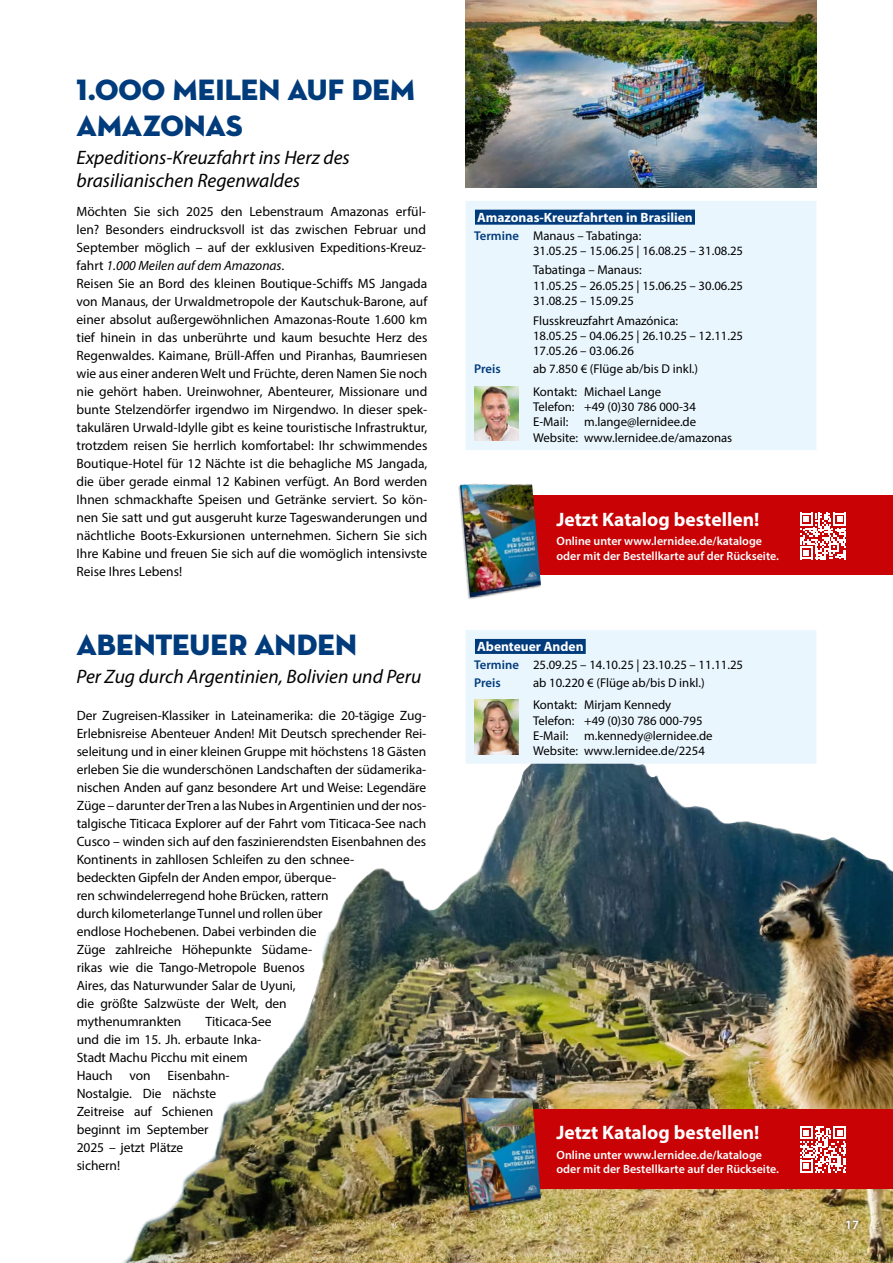
<style>
.page{position:relative;width:893px;height:1263px;background:#fff}
.page>*{position:absolute;margin:0;border:0;box-sizing:border-box;transform-origin:0 0}
.t1{font:30px/36px "Neutraface Display Titling";letter-spacing:.005em;color:#003b7c}
.t2{font:italic 19.5px/23.4px "Myriad Pro";color:#000}
.t3{font:700 19.5px "Myriad Pro";color:#fff}
.t4{font:13.5px/18px "Myriad Pro";letter-spacing:-.005em;color:#000}
.t5{font:700 13.5px "Myriad Pro";color:#fff}
.t6{font:12.75px/15.3px "Myriad Pro";color:#000}
.t7{font:600 12.75px "Myriad Pro";letter-spacing:-.005em;color:#003b7c}
.t8{font:600 12.75px "Myriad Pro";color:#fff}
.t9{font:600 12px/14.4px "Myriad Pro";color:#fff}
.s1{font-style:italic}
.s2{font-weight:600;color:#003b7c}
</style>
<div class="page">
<img style="left:122px;top:764px;width:771px;height:499px">
<div style="left:466px;top:630px;width:350px;height:134px;background:#eaf6fe"></div>
<div style="left:475px;top:639px;width:111px;height:15px;background:#003b7c"></div>
<img style="left:474px;top:700px;width:45px;height:54px">
<div style="left:491px;top:1109px;width:402px;height:79px;background:#c80205"></div>
<div style="left:458px;top:1098px;width:83px;height:115px;background:#000;opacity:.3"></div>
<img style="left:460px;top:1092px;width:81px;height:118px">
<svg style="left:800px;top:1126px;width:46px;height:46px"></svg>
<div style="left:843px;top:1216px;width:18px;height:16px;background:#000;opacity:.75"></div>
<div style="left:466px;top:201px;width:350px;height:249px;background:#eaf6fe"></div>
<div style="left:475px;top:210px;width:220px;height:15px;background:#003b7c"></div>
<img style="left:474px;top:386px;width:45px;height:54px">
<img style="left:466px;top:0;width:350px;height:187px">
<div style="left:491px;top:496px;width:402px;height:79px;background:#c80205"></div>
<div style="left:458px;top:484px;width:83px;height:116px;background:#000;opacity:.3"></div>
<img style="left:460px;top:483px;width:81px;height:114px">
<svg style="left:800px;top:513px;width:46px;height:46px"></svg>
<h1 class="t1" style="left:77px;top:72px;width:340px">1.000 MEILEN AUF DEM<br>AMAZONAS</h1>
<h2 class="t2" style="left:77px;top:145px;width:275px">Expeditions-Kreuzfahrt ins Herz des brasilianischen Regenwaldes</h2>
<p class="t4" style="left:77px;top:202px;width:352px">Möchten Sie sich 2025 den Lebenstraum Amazonas erfül&shy;len? Besonders eindrucksvoll ist das zwischen Februar und September möglich – auf der exklusiven Expeditions-Kreuz&shy;fahrt <span class="s1">1.000 Meilen auf dem Amazonas</span>.<br>Reisen Sie an Bord des kleinen Boutique-Schiffs MS Jangada von Manaus, der Urwaldmetropole der Kautschuk-Barone, auf einer absolut außergewöhnlichen Amazonas-Route 1.600 km tief hinein in das unberührte und kaum besuchte Herz des Regenwaldes. Kaimane, Brüll-Affen und Piranhas, Baumriesen wie aus einer anderen Welt und Früchte, deren Namen Sie noch nie gehört haben. Ureinwohner, Abenteurer, Missionare und bunte Stelzendörfer irgendwo im Nirgendwo. In dieser spek&shy;takulären Urwald-Idylle gibt es keine touristische Infrastruktur, trotzdem reisen Sie herrlich komfortabel: Ihr schwimmendes Boutique-Hotel für 12 Nächte ist die behagliche MS Jangada, die über gerade einmal 12 Kabinen verfügt. An Bord werden Ihnen schmackhafte Speisen und Getränke serviert. So kön&shy;nen Sie satt und gut ausgeruht kurze Tageswanderungen und nächtliche Boots-Exkursionen unternehmen. Sichern Sie sich Ihre Kabine und freuen Sie sich auf die womöglich intensivste Reise Ihres Lebens!</p>
<h1 class="t1" style="left:77px;top:627px;width:282px">ABENTEUER ANDEN</h1>
<h2 class="t2" style="left:77px;top:664px;width:346px">Per Zug durch Argentinien, Bolivien und Peru</h2>
<p class="t4" style="left:77px;top:706px;width:351px">Der Zugreisen-Klassiker in Lateinamerika: die 20-tägige Zug-Erlebnisreise Abenteuer Anden! Mit Deutsch sprechender Rei&shy;seleitung und in einer kleinen Gruppe mit höchstens 18 Gästen erleben Sie die wunderschönen Landschaften der südamerika&shy;nischen Anden auf ganz besondere Art und Weise: Legendäre Züge – darunter der Tren a las Nubes in Argentinien und der nos&shy;talgische Titicaca Explorer auf der Fahrt vom Titicaca-See nach Cusco – winden sich auf den faszinierendsten Eisenbahnen des Kontinents in zahllosen Schleifen zu den schnee-<br>bedeckten Gipfeln der Anden empor, überque-<br>ren schwindelerregend hohe Brücken, rattern<br>durch kilometerlange Tunnel und rollen über<br>endlose Hochebenen. Dabei verbinden die<br>Züge zahlreiche Höhepunkte Südame-<br>rikas wie die Tango-Metropole Buenos<br>Aires, das Naturwunder Salar de Uyuni,<br>die größte Salzwüste der Welt, den<br>mythenumrankten</p>
<p class="t4" style="left:77px;top:1012px;width:197px;text-indent:129px">Titicaca-See und die im 15. Jh. erbaute Inka-<br>Stadt Machu Picchu mit einem<br>Hauch</p>
<p class="t4" style="left:77px;top:1066px;width:155px;text-indent:91px">Eisenbahn-<br>Nostalgie. Die nächste<br>Zeitreise auf Schienen beginnt im September<br>2025 – jetzt Plätze sichern!</p>
<p class="t4" style="left:130px;top:1066px;width:23px">von</p>
<p class="t5" style="left:477px;top:208px;width:217px">Amazonas-Kreuzfahrten in Brasilien</p>
<p class="t6" style="left:533px;top:227px;width:212px;text-indent:-59px"><span class="s2">Termine</span> Manaus – Tabatinga:<br>31.05.25 – 15.06.25 | 16.08.25 – 31.08.25</p>
<p class="t6" style="left:533px;top:262px;width:212px">Tabatinga – Manaus:<br>11.05.25 – 26.05.25 | 15.06.25 – 30.06.25<br>31.08.25 – 15.09.25</p>
<p class="t6" style="left:533px;top:312px;width:212px">Flusskreuzfahrt Amazónica:<br>18.05.25 – 04.06.25 | 26.10.25 – 12.11.25<br>17.05.26 – 03.06.26</p>
<p class="t7" style="left:474px;top:361px;width:28px">Preis</p>
<p class="t6" style="left:533px;top:358px;width:167px;line-height:22.4px">ab 7.850 € (Flüge ab/bis D inkl.)<br>Kontakt: Michael Lange</p>
<p class="t6" style="left:533px;top:399px;width:201px">Telefon: +49 (0)30 786 000-34<br>E-Mail: m.lange@lernidee.de<br>Website: www.lernidee.de/amazonas</p>
<h2 class="t3" style="left:556px;top:506px;width:204px">Jetzt Katalog bestellen!</h2>
<p class="t9" style="left:556px;top:534px;width:224px">Online unter www.lernidee.de/kataloge oder mit der Bestellkarte auf der Rückseite.</p>
<p class="t5" style="left:477px;top:637px;width:108px">Abenteuer Anden</p>
<p class="t6" style="left:474px;top:655px;width:271px;line-height:18px"><span class="s2">Termine</span> 25.09.25 – 14.10.25 | 23.10.25 – 11.11.25<br><span class="s2">Preis</span></p>
<p class="t6" style="left:533px;top:671px;width:173px;line-height:22.4px">ab 10.220 € (Flüge ab/bis D inkl.)<br>Kontakt: Mirjam Kennedy</p>
<p class="t6" style="left:533px;top:712px;width:181px">Telefon: +49 (0)30 786 000-795<br>E-Mail: m.kennedy@lernidee.de<br>Website: www.lernidee.de/2254</p>
<h2 class="t3" style="left:556px;top:1120px;width:204px">Jetzt Katalog bestellen!</h2>
<p class="t9" style="left:556px;top:1147px;width:224px">Online unter www.lernidee.de/kataloge oder mit der Bestellkarte auf der Rückseite.</p>
<p class="t8" style="left:845px;top:1216px;width:15px">17</p>
</div>
